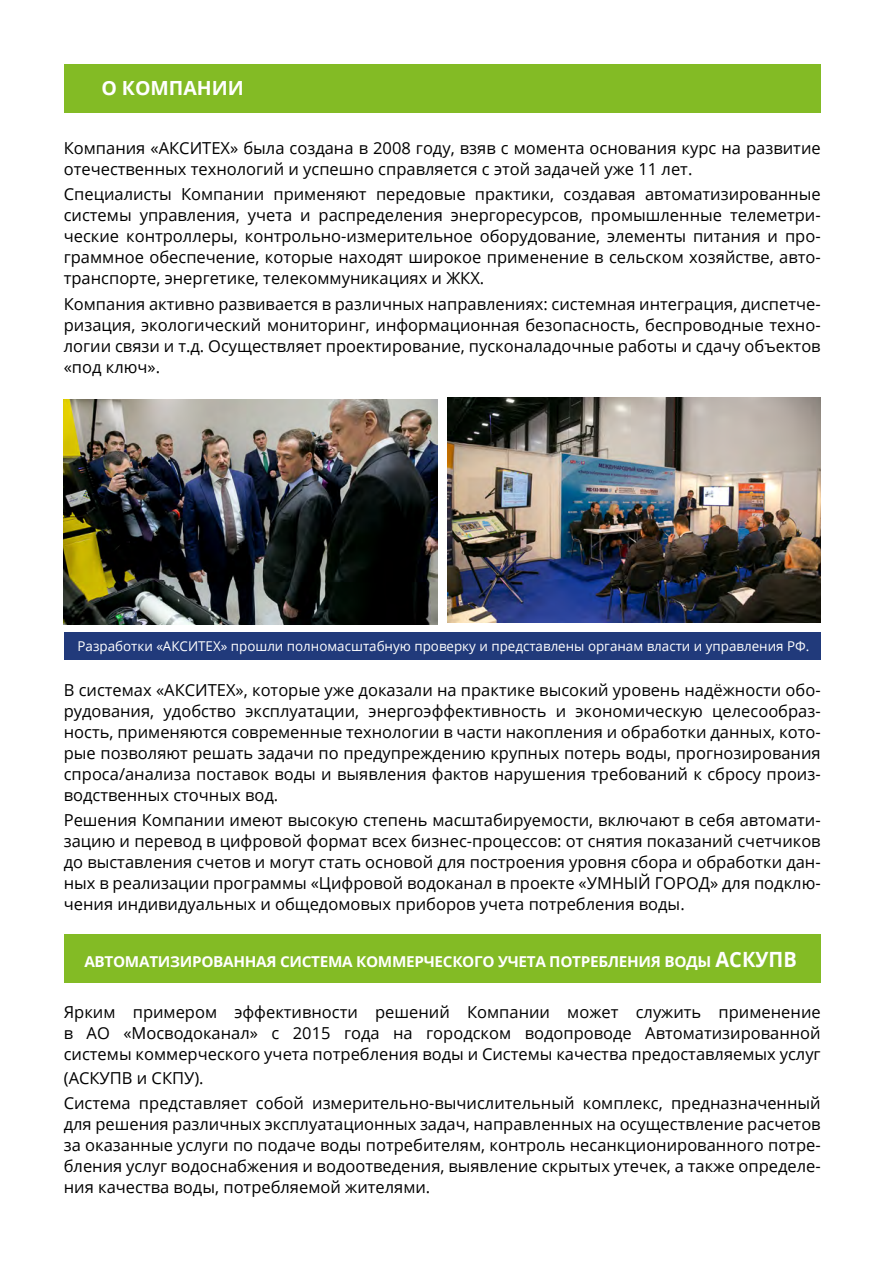
<style>
.page{position:relative;width:893px;height:1263px;background:#fff}
.page>*{position:absolute;margin:0;border:0;box-sizing:border-box;transform-origin:0 0}
.t1{font:700 19.5px "Open Sans";color:#fff}
.t2{font:16.5px/21px "Open Sans";color:#000;text-align:justify}
.t3{font:700 15px "Open Sans";letter-spacing:-.02em;color:#fff}
.t4{font:13.5px "Open Sans";color:#fff}
.s1{font-size:21px}
</style>
<div class="page">
<div style="left:64px;top:64px;width:757px;height:49px;background:#83bb25"></div>
<div style="left:64px;top:934px;width:757px;height:49px;background:#83bb25"></div>
<img style="left:64px;top:399px;width:374px;height:226px">
<img style="left:447px;top:397px;width:374px;height:225px">
<div style="left:64px;top:632px;width:757px;height:28px;background:#213a7b"></div>
<p class="t1" style="left:101px;top:74px;width:144px">О КОМПАНИИ</p>
<p class="t2" style="left:64px;top:137px;width:758px">Компания «АКСИТЕХ» была создана в 2008 году, взяв с момента основания курс на развитие отечественных технологий и успешно справляется с этой задачей уже 11 лет.</p>
<p class="t2" style="left:64px;top:183px;width:758px">Специалисты Компании применяют передовые практики, создавая автоматизированные системы управления, учета и распределения энергоресурсов, промышленные телеметри&shy;ческие контроллеры, контрольно-измерительное оборудование, элементы питания и про&shy;граммное обеспечение, которые находят широкое применение в сельском хозяйстве, авто&shy;транспорте, энергетике, телекоммуникациях и ЖКХ.</p>
<p class="t2" style="left:64px;top:293px;width:758px">Компания активно развивается в различных направлениях: системная интеграция, диспетче&shy;ризация, экологический мониторинг, информационная безопасность, беспроводные техно&shy;логии связи и т.д. Осуществляет проектирование, пусконаладочные работы и сдачу объектов «под ключ».</p>
<p class="t4" style="left:78px;top:637px;width:733px">Разработки «АКСИТЕХ» прошли полномасштабную проверку и представлены органам власти и управления РФ.</p>
<p class="t2" style="left:64px;top:679px;width:758px">В системах «АКСИТЕХ», которые уже доказали на практике высокий уровень надёжности обо&shy;рудования, удобство эксплуатации, энергоэффективность и экономическую целесообраз&shy;ность, применяются современные технологии в части накопления и обработки данных, кото&shy;рые позволяют решать задачи по предупреждению крупных потерь воды, прогнозирования спроса/анализа поставок воды и выявления фактов нарушения требований к сбросу произ&shy;водственных сточных вод.</p>
<p class="t2" style="left:64px;top:809px;width:758px">Решения Компании имеют высокую степень масштабируемости, включают в себя автомати&shy;зацию и перевод в цифровой формат всех бизнес-процессов: от снятия показаний счетчиков до выставления счетов и могут стать основой для построения уровня сбора и обработки дан&shy;ных в реализации программы «Цифровой водоканал в проекте «УМНЫЙ ГОРОД» для подклю&shy;чения индивидуальных и общедомовых приборов учета потребления воды.</p>
<p class="t3" style="left:84px;top:951px;width:714px">АВТОМАТИЗИРОВАННАЯ СИСТЕМА КОММЕРЧЕСКОГО УЧЕТА ПОТРЕБЛЕНИЯ ВОДЫ <span class="s1">АСКУПВ</span></p>
<p class="t2" style="left:64px;top:1001px;width:758px">Ярким примером эффективности решений Компании может служить применение в АО «Мосводоканал» с 2015 года на городском водопроводе Автоматизированной системы коммерческого учета потребления воды и Системы качества предоставляемых услуг</p>
<p class="t2" style="left:64px;top:1065px;width:758px;line-height:25.2px">(АСКУПВ и СКПУ).<br>Система представляет собой измерительно-вычислительный комплекс, предназначенный</p>
<p class="t2" style="left:64px;top:1113px;width:758px">для решения различных эксплуатационных задач, направленных на осуществление расчетов за оказанные услуги по подаче воды потребителям, контроль несанкционированного потре&shy;бления услуг водоснабжения и водоотведения, выявление скрытых утечек, а также определе&shy;ния качества воды, потребляемой жителями.</p>
</div>
